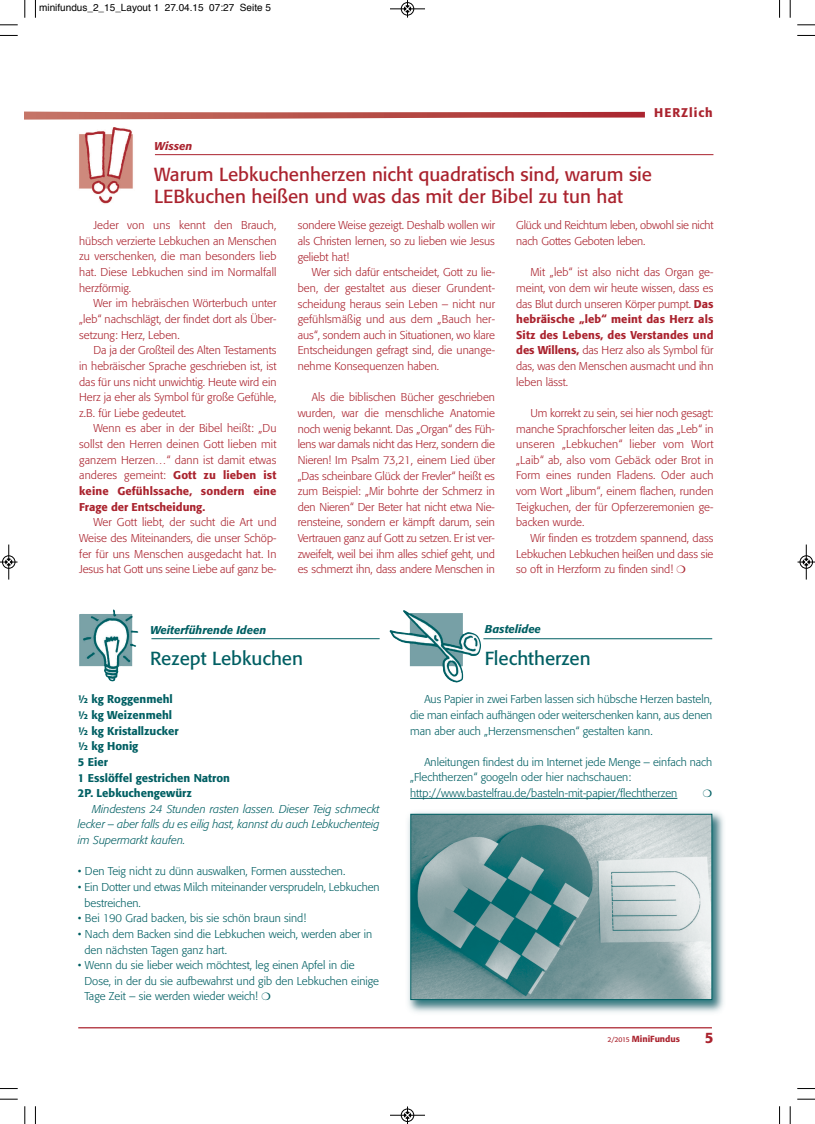
<style>
.page{position:relative;width:815px;height:1124px;background:#fff}
.page>*{position:absolute;margin:0;border:0;box-sizing:border-box;transform-origin:0 0}
.t1{font:18.75px/21.2px "Formata";color:#aa232e}
.t2{font:18.75px "Formata";color:#005f63}
.t3{font:500 15px "Formata";color:#aa232e}
.t4{font:500 12.5px "Formata";letter-spacing:.075em;color:#aa232e}
.t5{font:300 11.25px/15.6px "Formata";color:#aa232e;text-align:justify}
.t6{font:300 11.25px/15.6px "Formata";color:#005f63}
.t7{font:italic 300 11.25px/15.6px "Formata";color:#005f63;text-align:justify}
.t8{font:500 11.25px/15.6px "Formata";color:#005f63}
.t9{font:italic 500 11.25px "Formata";color:#005f63}
.t10{font:italic 500 11.25px "Formata";color:#aa232e}
.t11{font:10px "Helvetica";color:#000}
.t12{font:500 8.75px "Formata";color:#aa232e}
.s1{font-weight:500}
.s2{font-weight:400;font-size:6.88px}
</style>
<div class="page">
<hr style="left:78px;top:1026px;width:634px;height:2px;background:#aa232e">
<svg style="left:25px;top:111px;width:620px;height:17px"></svg>
<hr style="left:155px;top:154px;width:558px;height:1px;background:#aa232e">
<img style="left:79px;top:128px;width:54px;height:76px">
<hr style="left:151px;top:638px;width:229px;height:1px;background:#005f63">
<img style="left:79px;top:609px;width:59px;height:72px">
<hr style="left:410px;top:798px;width:267px;height:1px;background:#005f63">
<hr style="left:483px;top:638px;width:229px;height:1px;background:#005f63">
<img style="left:390px;top:610px;width:91px;height:72px">
<img style="left:408px;top:812px;width:316px;height:201px">
<img style="left:412px;top:815px;width:298px;height:182px">
<div style="left:410px;top:813px;width:302px;height:186px;border:1px solid #005f63"></div>
<svg style="left:35px;top:0;width:1px;height:18px"></svg>
<svg style="left:0;top:35px;width:18px;height:1px"></svg>
<svg style="left:779px;top:0;width:1px;height:18px"></svg>
<svg style="left:797px;top:35px;width:18px;height:1px"></svg>
<svg style="left:35px;top:1106px;width:1px;height:17px"></svg>
<svg style="left:0;top:1088px;width:18px;height:1px"></svg>
<svg style="left:779px;top:1106px;width:1px;height:17px"></svg>
<svg style="left:797px;top:1088px;width:18px;height:1px"></svg>
<svg style="left:24px;top:0;width:2px;height:18px"></svg>
<svg style="left:0;top:24px;width:18px;height:2px"></svg>
<svg style="left:790px;top:0;width:1px;height:18px"></svg>
<svg style="left:797px;top:24px;width:18px;height:2px"></svg>
<svg style="left:24px;top:1106px;width:2px;height:17px"></svg>
<svg style="left:0;top:1098px;width:18px;height:1px"></svg>
<svg style="left:790px;top:1106px;width:1px;height:17px"></svg>
<svg style="left:797px;top:1098px;width:18px;height:1px"></svg>
<div style="left:401px;top:2px;width:13px;height:14px;border:1px solid #fff;border-radius:50%"></div>
<hr style="left:390px;top:9px;width:35px;height:1px;background:#000">
<div style="left:401px;top:2px;width:13px;height:13px;border:1px solid #000;border-radius:50%"></div>
<svg style="left:404px;top:0;width:7px;height:18px"></svg>
<hr style="left:390px;top:1114px;width:35px;height:1px;background:#000">
<div style="left:401px;top:1108px;width:13px;height:13px;border:1px solid #000;border-radius:50%"></div>
<svg style="left:404px;top:1106px;width:7px;height:17px"></svg>
<hr style="left:9px;top:544px;width:1px;height:35px;background:#000">
<div style="left:2px;top:555px;width:13px;height:13px;border:1px solid #000;border-radius:50%"></div>
<svg style="left:0;top:558px;width:18px;height:7px"></svg>
<hr style="left:806px;top:544px;width:1px;height:35px;background:#000">
<div style="left:800px;top:555px;width:13px;height:13px;border:1px solid #000;border-radius:50%"></div>
<svg style="left:798px;top:558px;width:17px;height:7px"></svg>
<p class="t11" style="left:39px;top:4px;width:233px">minifundus_2_15_Layout 1 27.04.15 07:27 Seite 5</p>
<p class="t4" style="left:654px;top:108px;width:60px">HERZlich</p>
<p class="t10" style="left:154px;top:141px;width:39px">Wissen</p>
<h1 class="t1" style="left:154px;top:166px;width:499px">Warum Lebkuchenherzen nicht quadratisch sind, warum sie<br>LEBkuchen heißen und was das mit der Bibel zu tun hat</h1>
<p class="t5" style="left:79px;top:218px;width:199px;text-indent:14px">Jeder von uns kennt den Brauch, hübsch verzierte Lebkuchen an Menschen zu verschenken, die man besonders lieb hat. Diese Lebkuchen sind im Normalfall herzförmig.</p>
<p class="t5" style="left:79px;top:296px;width:199px;text-indent:14px">Wer im hebräischen Wörterbuch unter „leb“ nachschlägt, der findet dort als Über&shy;setzung: Herz, Leben.</p>
<p class="t5" style="left:79px;top:343px;width:199px;text-indent:14px">Da ja der Großteil des Alten Testaments in hebräischer Sprache geschrieben ist, ist das für uns nicht unwichtig. Heute wird ein Herz ja eher als Symbol für große Gefühle, z.B. für Liebe gedeutet.</p>
<p class="t5" style="left:79px;top:421px;width:199px;text-indent:14px">Wenn es aber in der Bibel heißt: „Du sollst den Herren deinen Gott lieben mit ganzem Herzen…“ dann ist damit etwas anderes gemeint: <span class="s1">Gott zu lieben ist keine Gefühlssache, sondern eine Frage der Entscheidung.</span></p>
<p class="t5" style="left:79px;top:515px;width:199px;text-indent:14px">Wer Gott liebt, der sucht die Art und Weise des Miteinanders, die unser Schöp&shy;fer für uns Menschen ausgedacht hat. In Jesus hat Gott uns seine Liebe auf ganz be-</p>
<p class="t5" style="left:516px;top:218px;width:199px">Glück und Reichtum leben, obwohl sie nicht nach Gottes Geboten leben.</p>
<p class="t5" style="left:516px;top:265px;width:199px;text-indent:14px">Mit „leb“ ist also nicht das Organ ge&shy;meint, von dem wir heute wissen, dass es das Blut durch unseren Körper pumpt. <span class="s1">Das hebräische „leb“ meint das Herz als Sitz des Lebens, des Verstandes und des Willens,</span> das Herz also als Symbol für das, was den Menschen ausmacht und ihn leben lässt.</p>
<p class="t5" style="left:516px;top:406px;width:199px;text-indent:14px">Um korrekt zu sein, sei hier noch gesagt: manche Sprachforscher leiten das „Leb“ in unseren „Lebkuchen“ lieber vom Wort „Laib“ ab, also vom Gebäck oder Brot in Form eines runden Fladens. Oder auch vom Wort „libum“, einem flachen, runden Teigkuchen, der für Opferzeremonien ge&shy;backen wurde.</p>
<p class="t5" style="left:516px;top:531px;width:199px;text-indent:14px">Wir finden es trotzdem spannend, dass Lebkuchen Lebkuchen heißen und dass sie so oft in Herzform zu finden sind! ❍</p>
<p class="t5" style="left:298px;top:218px;width:199px">sondere Weise gezeigt. Deshalb wollen wir als Christen lernen, so zu lieben wie Jesus geliebt hat!</p>
<p class="t5" style="left:298px;top:265px;width:199px;text-indent:14px">Wer sich dafür entscheidet, Gott zu lie&shy;ben, der gestaltet aus dieser Grundent&shy;scheidung heraus sein Leben – nicht nur gefühlsmäßig und aus dem „Bauch her&shy;aus“, sondern auch in Situationen, wo klare Entscheidungen gefragt sind, die unange&shy;nehme Konsequenzen haben.</p>
<p class="t5" style="left:298px;top:390px;width:199px;text-indent:14px">Als die biblischen Bücher geschrieben wurden, war die menschliche Anatomie noch wenig bekannt. Das „Organ“ des Füh&shy;lens war damals nicht das Herz, sondern die Nieren! Im Psalm 73,21, einem Lied über „Das scheinbare Glück der Frevler“ heißt es zum Beispiel: „Mir bohrte der Schmerz in den Nieren“ Der Beter hat nicht etwa Nie&shy;rensteine, sondern er kämpft darum, sein Vertrauen ganz auf Gott zu setzen. Er ist ver&shy;zweifelt, weil bei ihm alles schief geht, und es schmerzt ihn, dass andere Menschen in</p>
<p class="t9" style="left:150px;top:625px;width:118px">Weiterführende Ideen</p>
<h1 class="t2" style="left:150px;top:650px;width:154px">Rezept Lebkuchen</h1>
<p class="t8" style="left:78px;top:692px;width:154px">½ kg Roggenmehl<br>½ kg Weizenmehl<br>½ kg Kristallzucker<br>½ kg Honig<br>5 Eier<br>1 Esslöffel gestrichen Natron<br>2P. Lebkuchengewürz</p>
<p class="t7" style="left:78px;top:801px;width:303px;text-indent:14px">Mindestens 24 Stunden rasten lassen. Dieser Teig schmeckt lecker – aber falls du es eilig hast, kannst du auch Lebkuchenteig im Supermarkt kaufen.</p>
<p class="t6" style="left:78px;top:864px;width:269px">• Den Teig nicht zu dünn auswalken, Formen ausstechen.</p>
<p class="t6" style="left:85px;top:880px;width:297px;text-indent:-7px">• Ein Dotter und etwas Milch miteinander versprudeln, Lebkuchen bestreichen.</p>
<p class="t6" style="left:78px;top:911px;width:230px">• Bei 190 Grad backen, bis sie schön braun sind!</p>
<p class="t6" style="left:85px;top:926px;width:289px;text-indent:-7px">• Nach dem Backen sind die Lebkuchen weich, werden aber in den nächsten Tagen ganz hart.</p>
<p class="t6" style="left:85px;top:958px;width:296px;text-indent:-7px">• Wenn du sie lieber weich möchtest, leg einen Apfel in die<br>Dose, in der du sie aufbewahrst und gib den Lebkuchen einige<br>Tage Zeit – sie werden wieder weich! ❍</p>
<p class="t9" style="left:485px;top:624px;width:57px">Bastelidee</p>
<h1 class="t2" style="left:485px;top:650px;width:107px">Flechtherzen</h1>
<p class="t6" style="left:410px;top:692px;width:304px;text-align:justify;text-indent:14px">Aus Papier in zwei Farben lassen sich hübsche Herzen basteln, die man einfach aufhängen oder weiterschenken kann, aus denen man aber auch „Herzensmenschen“ gestalten kann.</p>
<p class="t6" style="left:410px;top:754px;width:304px;text-indent:14px">Anleitungen findest du im Internet jede Menge – einfach nach „Flechtherzen“ googeln oder hier nachschauen: http://www.bastelfrau.de/basteln-mit-papier/flechtherzen</p>
<p class="t12" style="left:607px;top:1035px;width:74px"><span class="s2">2/2015</span> MiniFundus</p>
<h2 class="t3" style="left:705px;top:1031px;width:10px">5</h2>
</div>
